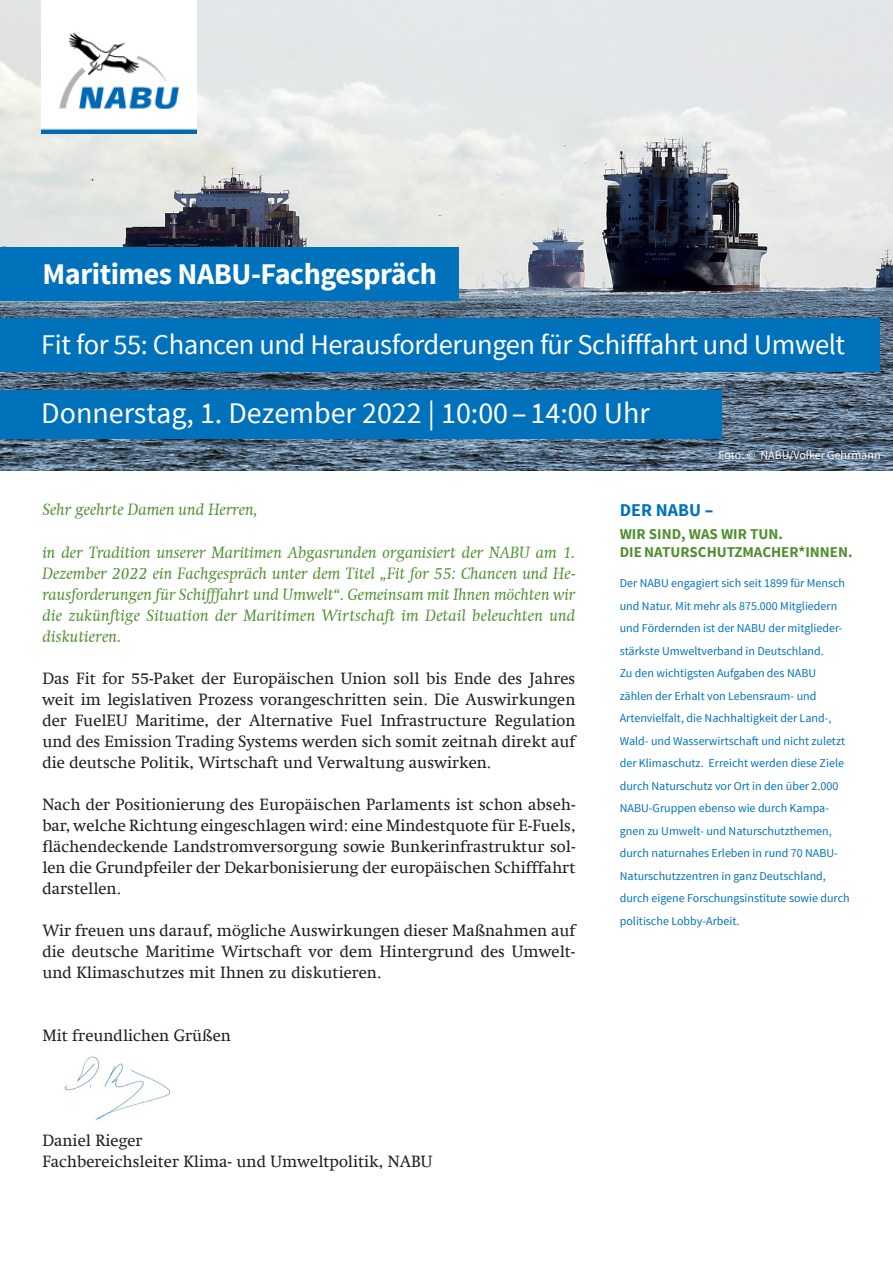
<style>
.page{position:relative;width:893px;height:1263px;background:#fff}
.page>*{position:absolute;margin:0;border:0;box-sizing:border-box;transform-origin:0 0}
.t1{font:30px "Source Sans Pro";color:#fff}
.t2{font:700 30px "Source Sans Pro";letter-spacing:-.015em;color:#fff}
.t3{font:28.5px "Source Sans Pro";letter-spacing:-.015em;color:#fff}
.t4{font:700 18px "Source Sans Pro";color:#0072bc}
.t5{font:16.5px/21px "Swift Com";color:#231f20;text-align:justify}
.t6{font:italic 16.5px/21px "Swift Com";letter-spacing:.01em;color:#509030;text-align:justify}
.t7{font:700 15px/18px "Source Sans Pro";color:#509030}
.t8{font:12px/22.5px "Source Sans Pro";color:#0072bc}
.t9{font:12px "Source Sans Pro";color:#fff}
</style>
<div class="page">
<img style="left:0;top:0;width:893px;height:471px">
<img style="left:41px;top:0;width:155px;height:134px">
<div style="left:0;top:390px;width:722px;height:48px;background:#0072bc"></div>
<div style="left:0;top:248px;width:458px;height:53px;background:#0072bc"></div>
<div style="left:0;top:318px;width:879px;height:54px;background:#0072bc"></div>
<img style="left:65px;top:1056px;width:106px;height:64px">
<p class="t2" style="left:42px;top:255px;width:396px">Maritimes NABU-Fachgespräch</p>
<p class="t3" style="left:41px;top:327px;width:805px">Fit for 55: Chancen und Herausforderungen für Schifffahrt und Umwelt</p>
<p class="t1" style="left:41px;top:394px;width:610px">Donnerstag, 1. Dezember 2022 | 10:00 ‒ 14:00 Uhr</p>
<p class="t9" style="left:719px;top:448px;width:163px">Foto: © NABU/Volker Gehrmann</p>
<p class="t6" style="left:42px;top:499px;width:217px">Sehr geehrte Damen und Herren,</p>
<p class="t6" style="left:42px;top:542px;width:535px">in der Tradition unserer Maritimen Abgasrunden organisiert der NABU am 1.<br>Dezember 2022 ein Fachgespräch unter dem Titel „Fit for 55: Chancen und He&shy;rausforderungen für Schifffahrt und Umwelt“. Gemeinsam mit Ihnen möchten wir die zukünftige Situation der Maritimen Wirtschaft im Detail beleuchten und diskutieren.</p>
<p class="t5" style="left:42px;top:668px;width:535px">Das Fit for 55-Paket der Europäischen Union soll bis Ende des Jahres weit im legislativen Prozess vorangeschritten sein. Die Auswirkungen der FuelEU Maritime, der Alternative Fuel Infrastructure Regulation und des Emission Trading Systems werden sich somit zeitnah direkt auf die deutsche Politik, Wirtschaft und Verwaltung auswirken.</p>
<p class="t5" style="left:42px;top:794px;width:535px">Nach der Positionierung des Europäischen Parlaments ist schon abseh&shy;bar, welche Richtung eingeschlagen wird: eine Mindestquote für E-Fuels, flächendeckende Landstromversorgung sowie Bunkerinfrastruktur sol&shy;len die Grundpfeiler der Dekarbonisierung der europäischen Schifffahrt darstellen.</p>
<p class="t5" style="left:42px;top:920px;width:535px">Wir freuen uns darauf, mögliche Auswirkungen dieser Maßnahmen auf die deutsche Maritime Wirtschaft vor dem Hintergrund des Umwelt&shy;und Klimaschutzes mit Ihnen zu diskutieren.</p>
<p class="t5" style="left:42px;top:1025px;width:190px">Mit freundlichen Grüßen</p>
<p class="t5" style="left:42px;top:1130px;width:102px">Daniel Rieger</p>
<p class="t5" style="left:42px;top:1151px;width:392px">Fachbereichsleiter Klima- und Umweltpolitik, NABU</p>
<p class="t4" style="left:620px;top:499px;width:95px">DER NABU –</p>
<p class="t7" style="left:620px;top:525px;width:234px">WIR SIND, WAS WIR TUN.<br>DIE NATURSCHUTZMACHER*INNEN.</p>
<p class="t8" style="left:620px;top:572px;width:227px">Der NABU engagiert sich seit 1899 für Mensch und Natur. Mit mehr als 875.000 Mitgliedern und Fördernden ist der NABU der mitglieder&shy;stärkste Umweltverband in Deutschland.</p>
<p class="t8" style="left:620px;top:662px;width:231px">Zu den wichtigsten Aufgaben des NABU zählen der Erhalt von Lebensraum- und Artenvielfalt, die Nachhaltigkeit der Land-, Wald- und Wasserwirtschaft und nicht zuletzt der Klimaschutz. Erreicht werden diese Ziele durch Naturschutz vor Ort in den über 2.000<br>NABU-Gruppen ebenso wie durch Kampa&shy;gnen zu Umwelt- und Naturschutzthemen, durch naturnahes Erleben in rund 70 NABU-Naturschutzzentren in ganz Deutschland, durch eigene Forschungsinstitute sowie durch politische Lobby-Arbeit.</p>
</div>
